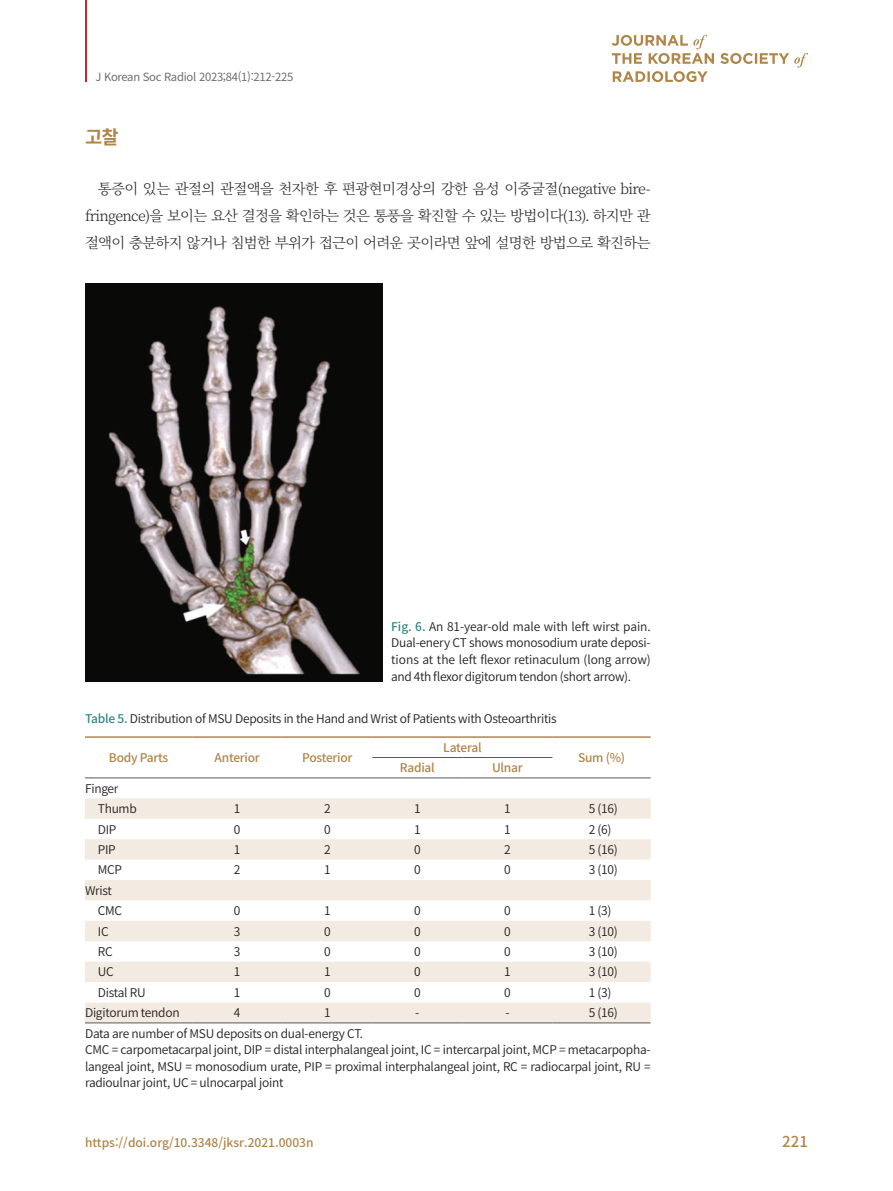
<style>
.page{position:relative;width:893px;height:1191px;background:#fff}
.page>*{position:absolute;margin:0;border:0;box-sizing:border-box;transform-origin:0 0}
.큰제목{font:700 18.75px "Noto Sans CJ Kkr";color:#b08548}
.t1{font:500 15px "Noto Sans CJ Kkr";color:#b08548}
.본문{font:300 14.4px/27px "Noto Serif CJ Kkr";letter-spacing:-.05em;color:#231f20;text-align:justify}
.표설명{font:600 12px/16.5px "Noto Sans CJ Kkr";letter-spacing:-.02em;color:#231f20;text-align:justify}
.그림제목{font:600 12px/16.5px "Noto Sans CJ Kkr";letter-spacing:-.025em;color:#231f20;text-align:justify}
.표본문{font:600 12px "Noto Sans CJ Kkr";letter-spacing:-.02em;color:#231f20}
.표제목{font:600 12px "Noto Sans CJ Kkr";letter-spacing:-.02em;color:#231f20}
.표본문-2{font:500 12px "Noto Sans CJ Kkr";letter-spacing:-.02em;color:#b08548}
.표본문-3{font:500 12px "Noto Sans CJ Kkr";color:#b08548}
.t2{font:11.25px "Noto Sans CJ Kkr";letter-spacing:-.025em;color:#6c6d70}
.s1{font-weight:500;color:#328886}
</style>
<div class="page">
<hr style="left:85px;top:0;width:2px;height:82px;background:#c8242b">
<svg style="left:612px;top:35px;width:196px;height:47px"></svg>
<img style="left:85px;top:283px;width:298px;height:399px">
<svg style="left:85px;top:798px;width:566px;height:224px;fill:#f3ebe1"></svg>
<hr style="left:85px;top:736px;width:107px;height:2px;background:#b08548">
<hr style="left:192px;top:736px;width:90px;height:2px;background:#b08548">
<hr style="left:282px;top:736px;width:90px;height:2px;background:#b08548">
<hr style="left:372px;top:736px;width:90px;height:2px;background:#b08548">
<hr style="left:462px;top:736px;width:90px;height:2px;background:#b08548">
<hr style="left:552px;top:736px;width:99px;height:2px;background:#b08548">
<hr style="left:85px;top:1022px;width:107px;height:1px;background:#57585a">
<hr style="left:192px;top:1022px;width:90px;height:1px;background:#57585a">
<hr style="left:282px;top:1022px;width:90px;height:1px;background:#57585a">
<hr style="left:372px;top:1022px;width:90px;height:1px;background:#57585a">
<hr style="left:462px;top:1022px;width:90px;height:1px;background:#57585a">
<hr style="left:552px;top:1022px;width:99px;height:1px;background:#57585a">
<hr style="left:85px;top:777px;width:107px;height:1px;background:#57585a">
<hr style="left:192px;top:777px;width:90px;height:1px;background:#57585a">
<hr style="left:282px;top:777px;width:90px;height:1px;background:#57585a">
<hr style="left:552px;top:777px;width:99px;height:1px;background:#57585a">
<hr style="left:372px;top:757px;width:90px;height:1px;background:#57585a">
<hr style="left:462px;top:757px;width:90px;height:1px;background:#57585a">
<hr style="left:372px;top:777px;width:90px;height:1px;background:#57585a">
<hr style="left:462px;top:777px;width:90px;height:1px;background:#57585a">
<p class="t2" style="left:96px;top:70px;width:199px">J Korean Soc Radiol 2023;84(1):212-225</p>
<p class="큰제목" style="left:85px;top:127px;width:35px">고찰</p>
<p class="본문" style="left:85px;top:176px;width:567px;text-indent:13px">통증이 있는 관절의 관절액을 천자한 후 편광현미경상의 강한 음성 이중굴절(negative bire&shy;fringence)을 보이는 요산 결정을 확인하는 것은 통풍을 확진할 수 있는 방법이다(13). 하지만 관 절액이 충분하지 않거나 침범한 부위가 접근이 어려운 곳이라면 앞에 설명한 방법으로 확진하는</p>
<p class="그림제목" style="left:391px;top:618px;width:261px"><span class="s1">Fig. 6.</span> An 81-year-old male with left wirst pain.<br>Dual-enery CT shows monosodium urate deposi&shy;tions at the left flexor retinaculum (long arrow) and 4th flexor digitorum tendon (short arrow).</p>
<p class="표제목" style="left:85px;top:711px;width:473px"><span class="s1">Table 5.</span> Distribution of MSU Deposits in the Hand and Wrist of Patients with Osteoarthritis</p>
<p class="표본문-2" style="left:109px;top:751px;width:61px">Body Parts</p>
<p class="표본문-2" style="left:215px;top:751px;width:47px">Anterior</p>
<p class="표본문-2" style="left:302px;top:751px;width:52px">Posterior</p>
<p class="표본문-2" style="left:443px;top:741px;width:40px">Lateral</p>
<p class="표본문-2" style="left:400px;top:761px;width:36px">Radial</p>
<p class="표본문-2" style="left:492px;top:761px;width:32px">Ulnar</p>
<p class="표본문-2" style="left:578px;top:751px;width:49px">Sum (%)</p>
<p class="표본문" style="left:85px;top:781px;width:35px">Finger</p>
<p class="표본문" style="left:98px;top:802px;width:41px">Thumb</p>
<p class="표본문" style="left:234px;top:802px;width:8px">1</p>
<p class="표본문" style="left:324px;top:802px;width:8px">2</p>
<p class="표본문" style="left:414px;top:802px;width:8px">1</p>
<p class="표본문" style="left:504px;top:802px;width:8px">1</p>
<p class="표본문" style="left:589px;top:802px;width:31px">5 (16)</p>
<p class="표본문" style="left:98px;top:822px;width:20px">DIP</p>
<p class="표본문" style="left:234px;top:822px;width:8px">0</p>
<p class="표본문" style="left:324px;top:822px;width:8px">0</p>
<p class="표본문" style="left:414px;top:822px;width:8px">1</p>
<p class="표본문" style="left:504px;top:822px;width:8px">1</p>
<p class="표본문" style="left:589px;top:822px;width:24px">2 (6)</p>
<p class="표본문" style="left:98px;top:842px;width:19px">PIP</p>
<p class="표본문" style="left:234px;top:842px;width:8px">1</p>
<p class="표본문" style="left:324px;top:842px;width:8px">2</p>
<p class="표본문" style="left:414px;top:842px;width:8px">0</p>
<p class="표본문" style="left:504px;top:842px;width:8px">2</p>
<p class="표본문" style="left:589px;top:842px;width:31px">5 (16)</p>
<p class="표본문" style="left:98px;top:863px;width:26px">MCP</p>
<p class="표본문" style="left:234px;top:863px;width:8px">2</p>
<p class="표본문" style="left:324px;top:863px;width:8px">1</p>
<p class="표본문" style="left:414px;top:863px;width:8px">0</p>
<p class="표본문" style="left:504px;top:863px;width:8px">0</p>
<p class="표본문" style="left:589px;top:863px;width:31px">3 (10)</p>
<p class="표본문" style="left:85px;top:883px;width:28px">Wrist</p>
<p class="표본문" style="left:98px;top:904px;width:26px">CMC</p>
<p class="표본문" style="left:234px;top:904px;width:8px">0</p>
<p class="표본문" style="left:324px;top:904px;width:8px">1</p>
<p class="표본문" style="left:414px;top:904px;width:8px">0</p>
<p class="표본문" style="left:504px;top:904px;width:8px">0</p>
<p class="표본문" style="left:589px;top:904px;width:24px">1 (3)</p>
<p class="표본문" style="left:98px;top:924px;width:12px">IC</p>
<p class="표본문" style="left:234px;top:924px;width:8px">3</p>
<p class="표본문" style="left:324px;top:924px;width:8px">0</p>
<p class="표본문" style="left:414px;top:924px;width:8px">0</p>
<p class="표본문" style="left:504px;top:924px;width:8px">0</p>
<p class="표본문" style="left:589px;top:924px;width:31px">3 (10)</p>
<p class="표본문" style="left:98px;top:945px;width:16px">RC</p>
<p class="표본문" style="left:234px;top:945px;width:8px">3</p>
<p class="표본문" style="left:324px;top:945px;width:8px">0</p>
<p class="표본문" style="left:414px;top:945px;width:8px">0</p>
<p class="표본문" style="left:504px;top:945px;width:8px">0</p>
<p class="표본문" style="left:589px;top:945px;width:31px">3 (10)</p>
<p class="표본문" style="left:98px;top:965px;width:17px">UC</p>
<p class="표본문" style="left:234px;top:965px;width:8px">1</p>
<p class="표본문" style="left:324px;top:965px;width:8px">1</p>
<p class="표본문" style="left:414px;top:965px;width:8px">0</p>
<p class="표본문" style="left:504px;top:965px;width:8px">1</p>
<p class="표본문" style="left:589px;top:965px;width:31px">3 (10)</p>
<p class="표본문" style="left:98px;top:985px;width:49px">Distal RU</p>
<p class="표본문" style="left:234px;top:985px;width:8px">1</p>
<p class="표본문" style="left:324px;top:985px;width:8px">0</p>
<p class="표본문" style="left:414px;top:985px;width:8px">0</p>
<p class="표본문" style="left:504px;top:985px;width:8px">0</p>
<p class="표본문" style="left:589px;top:985px;width:24px">1 (3)</p>
<p class="표본문" style="left:85px;top:1006px;width:96px">Digitorum tendon</p>
<p class="표본문" style="left:234px;top:1006px;width:8px">4</p>
<p class="표본문" style="left:324px;top:1006px;width:8px">1</p>
<p class="표본문" style="left:415px;top:1006px;width:6px">-</p>
<p class="표본문" style="left:505px;top:1006px;width:6px">-</p>
<p class="표본문" style="left:589px;top:1006px;width:31px">5 (16)</p>
<p class="표설명" style="left:85px;top:1025px;width:280px">Data are number of MSU deposits on dual-energy CT.</p>
<p class="표설명" style="left:85px;top:1041px;width:567px">CMC = carpometacarpal joint, DIP = distal interphalangeal joint, IC = intercarpal joint, MCP = metacarpopha&shy;langeal joint, MSU = monosodium urate, PIP = proximal interphalangeal joint, RC = radiocarpal joint, RU = radioulnar joint, UC = ulnocarpal joint</p>
<p class="표본문-3" style="left:85px;top:1135px;width:230px">https://doi.org/10.3348/jksr.2021.0003n</p>
<p class="t1" style="left:782px;top:1132px;width:27px">221</p>
</div>
